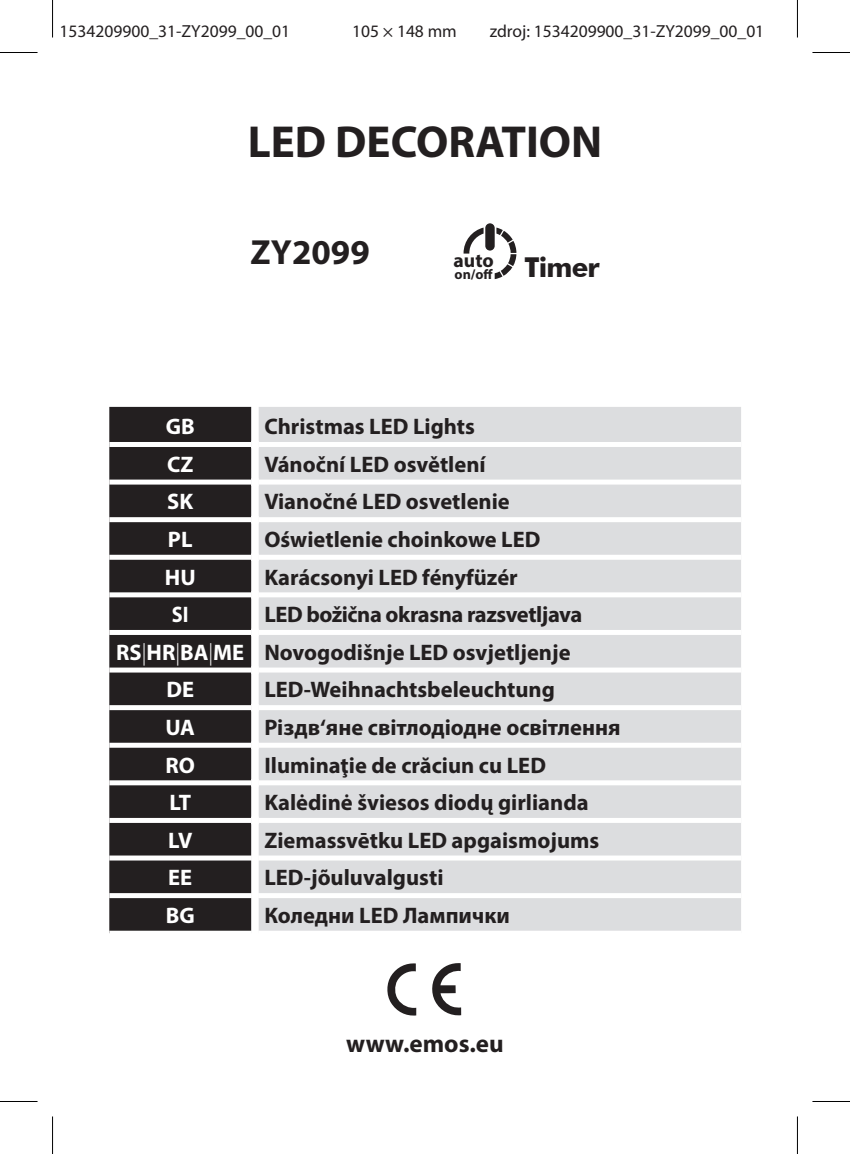
<style>
.page{position:relative;width:850px;height:1154px;background:#fff}
.page>*{position:absolute;margin:0;border:0;box-sizing:border-box;transform-origin:0 0}
.t1{font:700 45px "Myriad Pro";color:#231f20}
.t2{font:700 35px "Myriad Pro";color:#231f20}
.t3{font:700 27.25px "Futura BT";letter-spacing:-.03em;color:#231f20}
.t4{font:700 25px "Myriad Pro";color:#231f20}
.t5{font:700 22.5px "Myriad Pro";color:#231f20}
.t6{font:700 22.5px "Myriad Pro";letter-spacing:-.02em;color:#231f20}
.t7{font:700 22.5px "Myriad Pro";color:#fff}
.t8{font:700 22.5px "Myriad Pro";color:#fff;scale:.9 1}
.t9{font:700 19.5px "Myriad Pro";color:#231f20}
.t10{font:17.5px "Myriad Pro";color:#231f20}
.t11{font:700 14px "Myriad Pro";color:#231f20}
.s1{color:#fff}
.s2{font-weight:300;color:#fff}
</style>
<div class="page">
<svg style="left:432px;top:963px;width:29px;height:53px"></svg>
<svg style="left:387px;top:963px;width:29px;height:53px"></svg>
<div style="left:109px;top:407px;width:142px;height:73px;background:#231f20"></div>
<div style="left:258px;top:407px;width:482px;height:524px;background:#dcdddf"></div>
<div style="left:109px;top:485px;width:142px;height:446px;background:#231f20"></div>
<div style="left:109px;top:442px;width:142px;height:5px;background:#fff"></div>
<div style="left:109px;top:517px;width:142px;height:5px;background:#fff"></div>
<div style="left:109px;top:555px;width:142px;height:5px;background:#fff"></div>
<div style="left:109px;top:592px;width:142px;height:5px;background:#fff"></div>
<div style="left:109px;top:630px;width:142px;height:5px;background:#fff"></div>
<div style="left:109px;top:667px;width:142px;height:5px;background:#fff"></div>
<div style="left:109px;top:705px;width:142px;height:5px;background:#fff"></div>
<div style="left:109px;top:743px;width:142px;height:5px;background:#fff"></div>
<div style="left:109px;top:780px;width:142px;height:5px;background:#fff"></div>
<div style="left:109px;top:818px;width:142px;height:5px;background:#fff"></div>
<div style="left:258px;top:442px;width:482px;height:5px;background:#fff"></div>
<div style="left:258px;top:480px;width:482px;height:5px;background:#fff"></div>
<div style="left:258px;top:517px;width:482px;height:5px;background:#fff"></div>
<div style="left:258px;top:555px;width:482px;height:5px;background:#fff"></div>
<div style="left:258px;top:592px;width:482px;height:5px;background:#fff"></div>
<div style="left:258px;top:630px;width:482px;height:5px;background:#fff"></div>
<div style="left:258px;top:667px;width:482px;height:5px;background:#fff"></div>
<div style="left:258px;top:705px;width:482px;height:5px;background:#fff"></div>
<div style="left:258px;top:743px;width:482px;height:5px;background:#fff"></div>
<div style="left:258px;top:780px;width:482px;height:5px;background:#fff"></div>
<div style="left:258px;top:818px;width:482px;height:5px;background:#fff"></div>
<div style="left:109px;top:855px;width:142px;height:5px;background:#fff"></div>
<div style="left:258px;top:855px;width:482px;height:5px;background:#fff"></div>
<div style="left:109px;top:893px;width:142px;height:5px;background:#fff"></div>
<div style="left:258px;top:893px;width:482px;height:5px;background:#fff"></div>
<div style="left:485px;top:223px;width:9px;height:28px;background:#231f20;border-radius:5px"></div>
<svg style="left:463px;top:228px;width:20px;height:26px"></svg>
<svg style="left:494px;top:228px;width:22px;height:51px"></svg>
<hr style="left:0;top:52px;width:38px;height:1px;background:#000">
<hr style="left:812px;top:52px;width:37px;height:1px;background:#000">
<hr style="left:0;top:1101px;width:38px;height:1px;background:#000">
<hr style="left:812px;top:1101px;width:37px;height:1px;background:#000">
<hr style="left:52px;top:0;width:1px;height:38px;background:#000">
<hr style="left:52px;top:1116px;width:1px;height:38px;background:#000">
<hr style="left:796px;top:0;width:1px;height:38px;background:#000">
<hr style="left:796px;top:1116px;width:1px;height:38px;background:#000">
<p class="t10" style="left:60px;top:21px;width:232px">1534209900_31-ZY2099_00_01</p>
<p class="t10" style="left:352px;top:21px;width:106px">105 × 148 mm</p>
<p class="t10" style="left:489px;top:21px;width:276px">zdroj: 1534209900_31-ZY2099_00_01</p>
<h1 class="t1" style="left:247px;top:113px;width:356px">LED DECORATION</h1>
<h2 class="t2" style="left:250px;top:230px;width:121px">ZY2099</h2>
<p class="t9" style="left:453px;top:247px;width:42px">auto</p>
<p class="t11" style="left:454px;top:265px;width:40px">on/off</p>
<p class="t3" style="left:524px;top:251px;width:77px">Timer</p>
<p class="t7" style="left:166px;top:412px;width:30px">GB</p>
<p class="t5" style="left:264px;top:412px;width:212px">Christmas LED Lights</p>
<p class="t7" style="left:167px;top:449px;width:28px">CZ</p>
<p class="t5" style="left:264px;top:449px;width:223px">Vánoční LED osvětlení</p>
<p class="t7" style="left:167px;top:487px;width:27px">SK</p>
<p class="t5" style="left:264px;top:487px;width:247px">Vianočné LED osvetlenie</p>
<p class="t7" style="left:168px;top:525px;width:26px">PL</p>
<p class="t5" style="left:264px;top:525px;width:277px">Oświetlenie choinkowe LED</p>
<p class="t7" style="left:165px;top:562px;width:32px">HU</p>
<p class="t5" style="left:264px;top:562px;width:255px">Karácsonyi LED fényfüzér</p>
<p class="t8" style="left:172px;top:600px;width:20px">SI</p>
<p class="t6" style="left:264px;top:600px;width:319px">LED božična okrasna razsvetljava</p>
<p class="t5" style="left:116px;top:637px;width:455px"><span class="s1">RS</span><span class="s2">|</span><span class="s1">HR</span><span class="s2">|</span><span class="s1">BA</span><span class="s2">|</span><span class="s1">ME</span> Novogodišnje LED osvjetljenje</p>
<p class="t7" style="left:166px;top:675px;width:29px">DE</p>
<p class="t5" style="left:264px;top:675px;width:292px">LED-Weihnachtsbeleuchtung</p>
<p class="t7" style="left:165px;top:713px;width:31px">UA</p>
<p class="t5" style="left:264px;top:713px;width:357px">Різдв‘яне світлодіодне освітлення</p>
<p class="t7" style="left:165px;top:750px;width:31px">RO</p>
<p class="t5" style="left:264px;top:750px;width:283px">Iluminaţie de crăciun cu LED</p>
<p class="t7" style="left:169px;top:788px;width:23px">LT</p>
<p class="t5" style="left:264px;top:788px;width:325px">Kalėdinė šviesos diodų girlianda</p>
<p class="t7" style="left:168px;top:825px;width:26px">LV</p>
<p class="t5" style="left:264px;top:825px;width:336px">Ziemassvētku LED apgaismojums</p>
<p class="t7" style="left:168px;top:863px;width:26px">EE</p>
<p class="t5" style="left:264px;top:863px;width:180px">LED-jõuluvalgusti</p>
<p class="t7" style="left:166px;top:901px;width:30px">BG</p>
<p class="t5" style="left:264px;top:901px;width:247px">Коледни LED Лампички</p>
<p class="t4" style="left:346px;top:1027px;width:159px">www.emos.eu</p>
</div>
